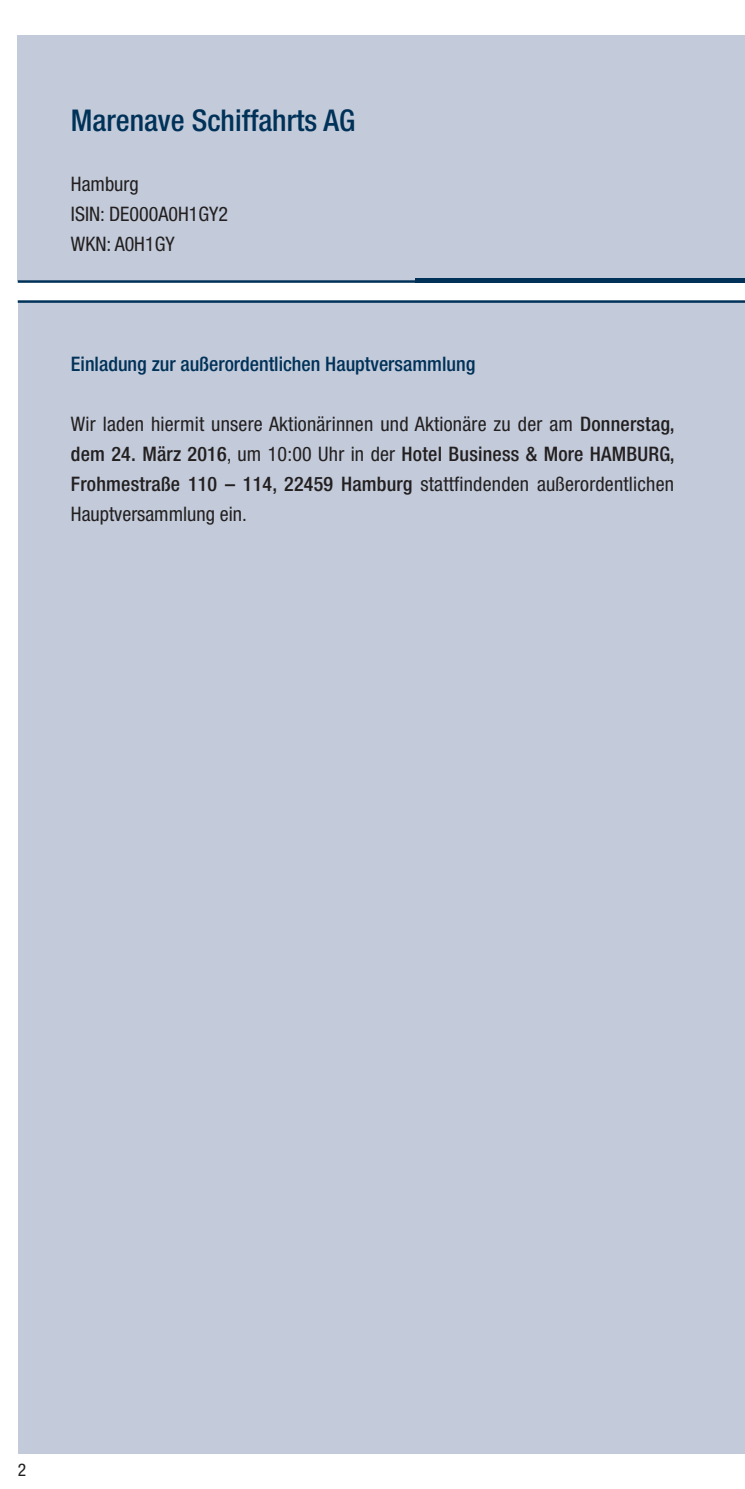
<style>
.page{position:relative;width:745px;height:1489px;background:#fff}
.page>*{position:absolute;margin:0;border:0;box-sizing:border-box;transform-origin:0 0}
.t1{font:500 condensed 30px "Helvetica Neue";color:#003158}
.t2{font:condensed 20px/30px "Helvetica Neue";color:#231f20;text-align:justify}
.t3{font:500 condensed 20px "Helvetica Neue";color:#003158}
.t4{font:condensed 17.5px "Helvetica Neue";color:#231f20}
.s1{font-weight:500}
</style>
<div class="page">
<div style="left:18px;top:35px;width:726px;height:246px;background:#c3cbda"></div>
<div style="left:18px;top:301px;width:726px;height:1152px;background:#c3cbda"></div>
<hr style="left:18px;top:300px;width:726px;height:3px;background:#003158">
<hr style="left:18px;top:280px;width:726px;height:3px;background:#003158">
<hr style="left:415px;top:278px;width:329px;height:4px;background:#003158">
<h1 class="t1" style="left:71px;top:109px;width:285px">Marenave Schiffahrts AG</h1>
<p class="t2" style="left:71px;top:170px;width:158px;text-align:left">Hamburg<br>ISIN: DE000A0H1GY2<br>WKN: A0H1GY</p>
<p class="t3" style="left:71px;top:357px;width:405px">Einladung zur außerordentlichen Hauptversammlung</p>
<p class="t2" style="left:71px;top:410px;width:605px">Wir laden hiermit unsere Aktionärinnen und Aktionäre zu der am <span class="s1">Donnerstag, dem 24. März 2016</span>, um 10:00 Uhr in der <span class="s1">Hotel Business &amp; More HAMBURG, Frohmestraße 110 – 114, 22459 Hamburg</span> stattfindenden außerordentlichen Hauptversammlung ein.</p>
<p class="t4" style="left:18px;top:1462px;width:10px">2</p>
</div>
